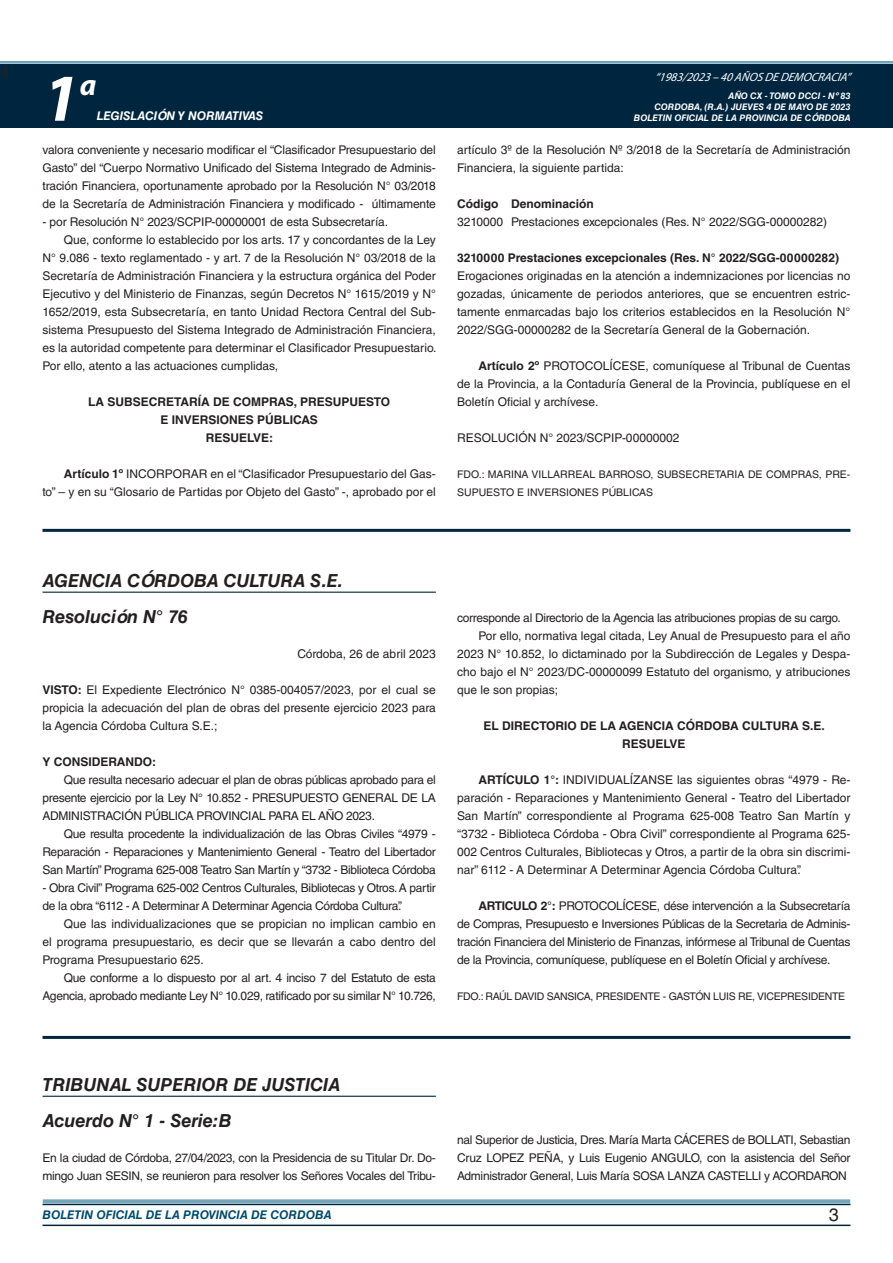
<style>
.page{position:relative;width:893px;height:1263px;background:#fff}
.page>*{position:absolute;margin:0;border:0;box-sizing:border-box;transform-origin:0 0}
.t1{font:italic 700 67.5px "Myriad Pro";color:#fff}
.t2{font:italic 700 30px "Myriad Pro";color:#fff}
.NOMBRE_DE_MINISTERIO{font:italic 700 18px "Helvetica LT Std";color:#231f20}
.t3{font:18px "Minion Pro";color:#231f20}
.t4{font:18px "Helvetica LT Std";color:#231f20}
.TEXTO_BASE{font:12px/18px "Helvetica LT Std";letter-spacing:-.015em;color:#231f20;text-align:justify}
.RESUELVE{font:700 12px "Helvetica LT Std";color:#231f20}
.TEXTO_BASE-2{font:700 12px "Helvetica LT Std";color:#231f20}
.t5{font:italic 700 12px "Helvetica LT Std";color:#004b6c}
.t6{font:italic 12px "Myriad Pro";color:#fff}
.t7{font:italic 700 12px "Helvetica LT Std";color:#fff}
.FECHA{font:12px "Helvetica LT Std";color:#231f20}
.FIRMA{font:10.5px/18px "Helvetica LT Std";color:#231f20}
.FIRMA-2{font:10.5px "Helvetica LT Std";letter-spacing:-.025em;color:#231f20}
.t8{font:italic 700 9px/10.8px "Helvetica LT Std";color:#fff;text-align:right}
.s1{font-weight:700}
</style>
<div class="page">
<div style="left:0;top:61px;width:893px;height:6px;background:#fff;opacity:.75"></div>
<div style="left:0;top:64px;width:893px;height:64px;background:#00263f"></div>
<hr style="left:43px;top:1224px;width:807px;height:2px;background:#00263f">
<div style="left:42px;top:1198px;width:809px;height:8px;background:#fff;opacity:.75"></div>
<hr style="left:43px;top:529px;width:807px;height:3px;background:#00263f">
<hr style="left:43px;top:592px;width:393px;height:1px;background:#00263f">
<hr style="left:43px;top:1036px;width:807px;height:3px;background:#00263f">
<hr style="left:43px;top:1096px;width:393px;height:1px;background:#00263f">
<h3 class="t3" style="left:0;top:59px;width:10px">4</h3>
<h1 class="t1" style="left:43px;top:54px;width:38px">1</h1>
<h2 class="t2" style="left:80px;top:66px;width:18px">a</h2>
<p class="t7" style="left:97px;top:109px;width:168px">LEGISLACIÓN Y NORMATIVAS</p>
<p class="TEXTO_BASE" style="left:43px;top:141px;width:395px">valora conveniente y necesario modificar el “Clasificador Presupuestario del Gasto” del “Cuerpo Normativo Unificado del Sistema Integrado de Adminis&shy;tración Financiera, oportunamente aprobado por la Resolución N° 03/2018 de la Secretaría de Administración Financiera y modificado - últimamente</p>
<p class="TEXTO_BASE" style="left:43px;top:213px;width:347px">- por Resolución N° 2023/SCPIP-00000001 de esta Subsecretaría.</p>
<p class="TEXTO_BASE" style="left:43px;top:231px;width:396px;text-indent:21px">Que, conforme lo establecido por los arts. 17 y concordantes de la Ley N° 9.086 - texto reglamentado - y art. 7 de la Resolución N° 03/2018 de la Secretaría de Administración Financiera y la estructura orgánica del Poder Ejecutivo y del Ministerio de Finanzas, según Decretos N° 1615/2019 y N° 1652/2019, esta Subsecretaría, en tanto Unidad Rectora Central del Sub&shy;sistema Presupuesto del Sistema Integrado de Administración Financiera, es la autoridad competente para determinar el Clasificador Presupuestario.</p>
<p class="TEXTO_BASE" style="left:43px;top:357px;width:237px">Por ello, atento a las actuaciones cumplidas,</p>
<p class="RESUELVE" style="left:88px;top:394px;width:303px">LA SUBSECRETARÍA DE COMPRAS, PRESUPUESTO</p>
<p class="RESUELVE" style="left:161px;top:412px;width:159px">E INVERSIONES PÚBLICAS</p>
<p class="RESUELVE" style="left:206px;top:430px;width:69px">RESUELVE:</p>
<p class="TEXTO_BASE" style="left:43px;top:465px;width:395px;text-align:right"><span class="s1">Artículo 1º</span> INCORPORAR en el “Clasificador Presupuestario del Gas-<br>to” – y en su “Glosario de Partidas por Objeto del Gasto” -, aprobado por el</p>
<p class="t6" style="left:655px;top:70px;width:197px">“ 1983/2023 – 40 AÑOS DE DEMOCRACIA”</p>
<p class="t8" style="left:634px;top:91px;width:218px">AÑO CX - TOMO DCCI - Nº 83<br>CORDOBA, (R.A.) JUEVES 4 DE MAYO DE 2023<br>BOLETIN OFICIAL DE LA PROVINCIA DE CÓRDOBA</p>
<p class="TEXTO_BASE" style="left:457px;top:141px;width:395px">artículo 3º de la Resolución Nº 3/2018 de la Secretaría de Administración<br>Financiera, la siguiente partida:</p>
<p class="TEXTO_BASE-2" style="left:457px;top:196px;width:138px">Código Denominación</p>
<p class="TEXTO_BASE" style="left:457px;top:213px;width:371px">3210000 Prestaciones excepcionales (Res. N° 2022/SGG-00000282)</p>
<p class="TEXTO_BASE-2" style="left:457px;top:250px;width:383px">3210000 Prestaciones excepcionales (Res. N° 2022/SGG-00000282)</p>
<p class="TEXTO_BASE" style="left:457px;top:267px;width:395px">Erogaciones originadas en la atención a indemnizaciones por licencias no gozadas, únicamente de periodos anteriores, que se encuentren estric&shy;tamente enmarcadas bajo los criterios establecidos en la Resolución N° 2022/SGG-00000282 de la Secretaría General de la Gobernación.</p>
<p class="TEXTO_BASE" style="left:457px;top:357px;width:395px;text-indent:21px"><span class="s1">Artículo 2º</span> PROTOCOLÍCESE, comuníquese al Tribunal de Cuentas de la Provincia, a la Contaduría General de la Provincia, publíquese en el Boletín Oficial y archívese.</p>
<p class="TEXTO_BASE" style="left:457px;top:429px;width:224px">RESOLUCIÓN N° 2023/SCPIP-00000002</p>
<p class="FIRMA" style="left:457px;top:465px;width:395px">FDO.: MARINA VILLARREAL BARROSO, SUBSECRETARIA DE COMPRAS, PRE-<br>SUPUESTO E INVERSIONES PÚBLICAS</p>
<p class="NOMBRE_DE_MINISTERIO" style="left:43px;top:570px;width:302px">AGENCIA CÓRDOBA CULTURA S.E.</p>
<p class="NOMBRE_DE_MINISTERIO" style="left:43px;top:606px;width:147px">Resolución N° 76</p>
<p class="FECHA" style="left:297px;top:647px;width:140px">Córdoba, 26 de abril 2023</p>
<p class="TEXTO_BASE" style="left:43px;top:681px;width:395px"><span class="s1">VISTO:</span> El Expediente Electrónico N° 0385-004057/2023, por el cual se propicia la adecuación del plan de obras del presente ejercicio 2023 para la Agencia Córdoba Cultura S.E.;</p>
<p class="TEXTO_BASE-2" style="left:43px;top:754px;width:115px">Y CONSIDERANDO:</p>
<p class="TEXTO_BASE" style="left:43px;top:771px;width:395px;text-indent:21px">Que resulta necesario adecuar el plan de obras públicas aprobado para el presente ejercicio por la Ley N° 10.852 - PRESUPUESTO GENERAL DE LA ADMINISTRACIÓN PÚBLICA PROVINCIAL PARA EL AÑO 2023.</p>
<p class="TEXTO_BASE" style="left:43px;top:825px;width:395px;text-indent:21px">Que resulta procedente la individualización de las Obras Civiles “4979 - Reparación - Reparaciones y Mantenimiento General - Teatro del Libertador San Martín” Programa 625-008 Teatro San Martín y “3732 - Biblioteca Córdoba</p>
<p class="TEXTO_BASE" style="left:43px;top:879px;width:395px">- Obra Civil” Programa 625-002 Centros Culturales, Bibliotecas y Otros. A partir de la obra “6112 - A Determinar A Determinar Agencia Córdoba Cultura”.</p>
<p class="TEXTO_BASE" style="left:43px;top:915px;width:395px;text-indent:21px">Que las individualizaciones que se propician no implican cambio en el programa presupuestario, es decir que se llevarán a cabo dentro del Programa Presupuestario 625.</p>
<p class="TEXTO_BASE" style="left:43px;top:969px;width:395px;text-align:right">Que conforme a lo dispuesto por al art. 4 inciso 7 del Estatuto de esta<br>Agencia, aprobado mediante Ley N° 10.029, ratificado por su similar N° 10.726,</p>
<p class="TEXTO_BASE" style="left:457px;top:609px;width:385px">corresponde al Directorio de la Agencia las atribuciones propias de su cargo.</p>
<p class="TEXTO_BASE" style="left:457px;top:627px;width:395px;text-indent:21px">Por ello, normativa legal citada, Ley Anual de Presupuesto para el año 2023 N° 10.852, lo dictaminado por la Subdirección de Legales y Despa&shy;cho bajo el N° 2023/DC-00000099 Estatuto del organismo, y atribuciones que le son propias;</p>
<p class="RESUELVE" style="left:483px;top:718px;width:343px">EL DIRECTORIO DE LA AGENCIA CÓRDOBA CULTURA S.E.</p>
<p class="RESUELVE" style="left:622px;top:736px;width:65px">RESUELVE</p>
<p class="TEXTO_BASE" style="left:457px;top:771px;width:395px;text-indent:21px"><span class="s1">ARTÍCULO 1°:</span> INDIVIDUALÍZANSE las siguientes obras “4979 - Re&shy;paración - Reparaciones y Mantenimiento General - Teatro del Libertador San Martín” correspondiente al Programa 625-008 Teatro San Martín y “3732 - Biblioteca Córdoba - Obra Civil” correspondiente al Programa 625- 002 Centros Culturales, Bibliotecas y Otros, a partir de la obra sin discrimi&shy;nar” 6112 - A Determinar A Determinar Agencia Córdoba Cultura”.</p>
<p class="TEXTO_BASE" style="left:457px;top:897px;width:395px;text-indent:21px"><span class="s1">ARTICULO 2°:</span> PROTOCOLÍCESE, dése intervención a la Subsecretaría de Compras, Presupuesto e Inversiones Públicas de la Secretaria de Adminis&shy;tración Financiera del Ministerio de Finanzas, infórmese al Tribunal de Cuentas de la Provincia, comuníquese, publíquese en el Boletín Oficial y archívese.</p>
<p class="FIRMA-2" style="left:457px;top:990px;width:390px">FDO.: RAÚL DAVID SANSICA, PRESIDENTE - GASTÓN LUIS RE, VICEPRESIDENTE</p>
<p class="NOMBRE_DE_MINISTERIO" style="left:43px;top:1074px;width:299px">TRIBUNAL SUPERIOR DE JUSTICIA</p>
<p class="NOMBRE_DE_MINISTERIO" style="left:43px;top:1110px;width:191px">Acuerdo N° 1 - Serie:B</p>
<p class="TEXTO_BASE" style="left:43px;top:1149px;width:395px">En la ciudad de Córdoba, 27/04/2023, con la Presidencia de su Titular Dr. Do&shy;mingo Juan SESIN, se reunieron para resolver los Señores Vocales del Tribu-</p>
<p class="TEXTO_BASE" style="left:457px;top:1131px;width:395px">nal Superior de Justicia, Dres. María Marta CÁCERES de BOLLATI, Sebastian Cruz LOPEZ PEÑA, y Luis Eugenio ANGULO, con la asistencia del Señor Administrador General, Luis María SOSA LANZA CASTELLI y ACORDARON</p>
<p class="t5" style="left:43px;top:1208px;width:290px">BOLETIN OFICIAL DE LA PROVINCIA DE CORDOBA</p>
<h3 class="t4" style="left:829px;top:1204px;width:12px">3</h3>
</div>
